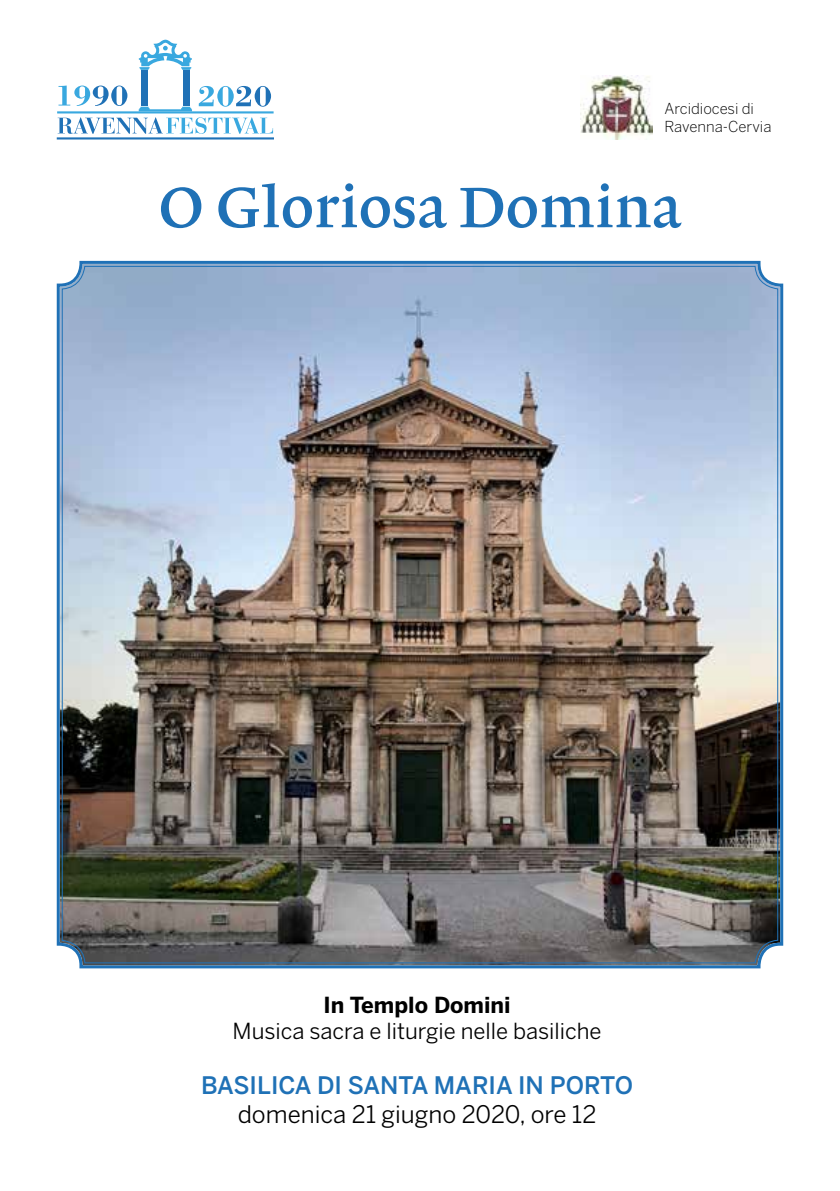
<style>
.page{position:relative;width:840px;height:1191px;background:#fff}
.page>*{position:absolute;margin:0;border:0;box-sizing:border-box;transform-origin:0 0}
.t1{font:60px "Lexicon No 1 Roman B";color:#1f71b6}
.t2{font:500 24px "Benton Sans";color:#1f71b6}
.t3{font:24px "Benton Sans";color:#000}
.t4{font:22px "Benton Sans";color:#000}
.t5{font:700 22px "Benton Sans";color:#000}
.t6{font:300 15px/18px "Benton Sans";color:#000}
</style>
<div class="page">
<div style="left:183px;top:71px;width:6px;height:35px;background:#1f71b6"></div>
<svg style="left:139px;top:40px;width:53px;height:30px"></svg>
<div style="left:141px;top:71px;width:7px;height:35px;background:#1f71b6"></div>
<svg style="left:57px;top:86px;width:217px;height:53px"></svg>
<img style="left:580px;top:76px;width:72px;height:63px">
<img style="left:56px;top:260px;width:728px;height:709px">
<p class="t6" style="left:664px;top:99px;width:108px">Arcidiocesi di<br>Ravenna-Cervia</p>
<h1 class="t1" style="left:158px;top:174px;width:524px">O Gloriosa Domina</h1>
<p class="t5" style="left:323px;top:991px;width:188px">In Templo Domini</p>
<p class="t4" style="left:232px;top:1018px;width:370px">Musica sacra e liturgie nelle basiliche</p>
<p class="t2" style="left:201px;top:1071px;width:433px">BASILICA DI SANTA MARIA IN PORTO</p>
<p class="t3" style="left:237px;top:1100px;width:360px">domenica 21 giugno 2020, ore 12</p>
</div>
